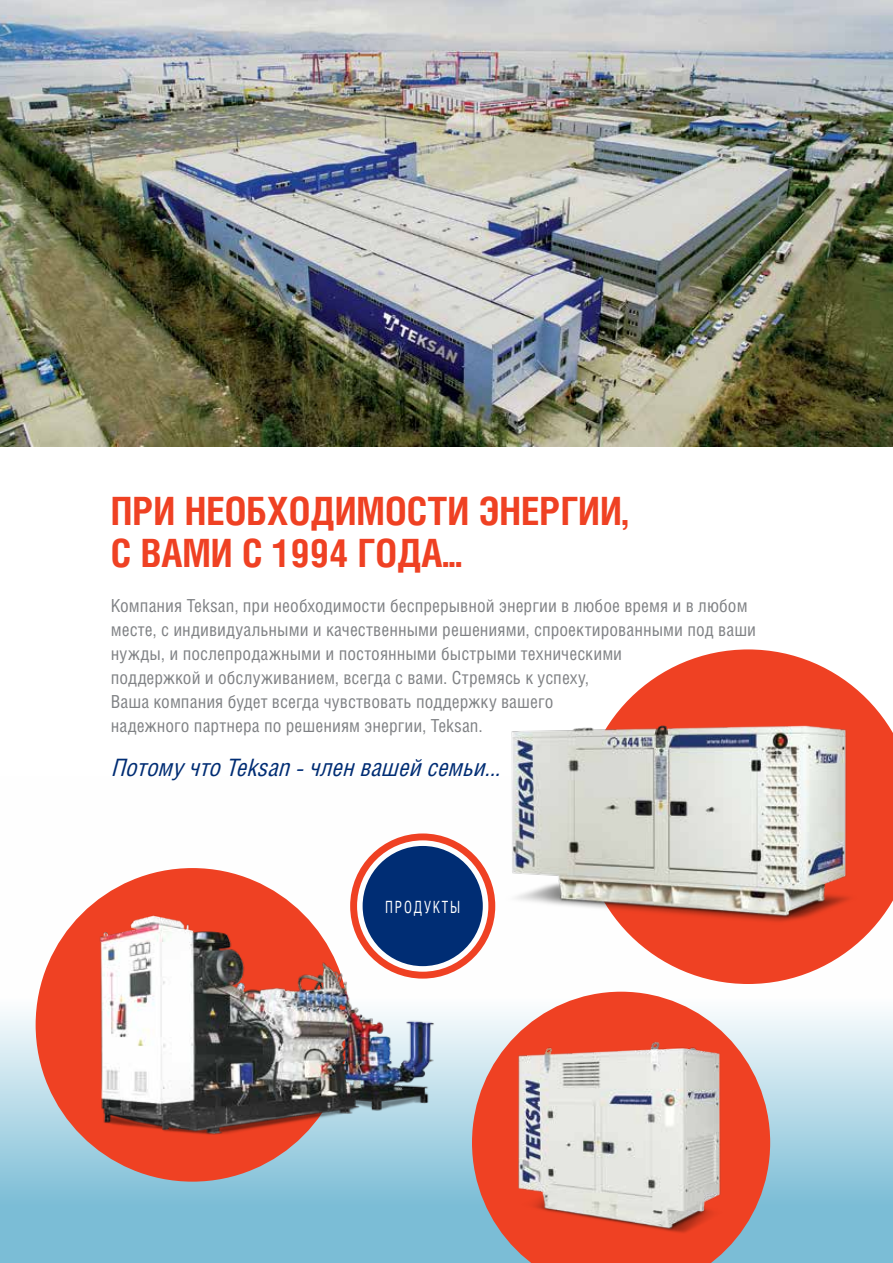
<style>
.page{position:relative;width:893px;height:1263px;background:#fff}
.page>*{position:absolute;margin:0;border:0;box-sizing:border-box;transform-origin:0 0}
.t1{font:700 39px/42px "Helios Cond";color:#ef4123}
.t2{font:italic 24px "Helios Cond";color:#002d74}
.t3{font:18px/24px "Helios Cond";letter-spacing:.005em;color:#808285}
.t4{font:16.8px "Helios Cond";letter-spacing:.14em;color:#fff;scale:.8 1}
</style>
<div class="page">
<svg style="left:0;top:841px;width:893px;height:422px"></svg>
<img style="left:0;top:0;width:893px;height:446px">
<svg style="left:472px;top:992px;width:298px;height:271px;background:#e1796a"></svg>
<svg style="left:581px;top:649px;width:312px;height:335px;fill:#ef4123"></svg>
<div style="left:36px;top:868px;width:313px;height:313px;background:#ef4123;border-radius:50%"></div>
<img style="left:429px;top:713px;width:464px;height:263px">
<div style="left:350px;top:833px;width:145px;height:145px;border:7px solid #ef4123;border-radius:50%"></div>
<div style="left:363px;top:846px;width:120px;height:120px;background:#002d74;border-radius:50%"></div>
<img style="left:69px;top:890px;width:410px;height:264px">
<img style="left:514px;top:1037px;width:214px;height:198px">
<h1 class="t1" style="left:111px;top:489px;width:519px">ПРИ НЕОБХОДИМОСТИ ЭНЕРГИИ,<br>С ВАМИ С 1994 ГОДА...</h1>
<p class="t3" style="left:111px;top:593px;width:647px">Компания Teksan, при необходимости беспрерывной энергии в любое время и в любом месте, с индивидуальными и качественными решениями, спроектированными под ваши нужды, и послепродажными и постоянными быстрыми техническими<br>поддержкой и обслуживанием, всегда с вами. Стремясь к успеху,<br>Ваша компания будет всегда чувствовать поддержку вашего<br>надежного партнера по решениям энергии, Teksan.</p>
<h2 class="t2" style="left:111px;top:753px;width:399px">ПотомучтоTeksan-членвашейсемьи...</h2>
<p class="t4" style="left:385px;top:897px;width:96px">ПРОДУКТЫ</p>
</div>
